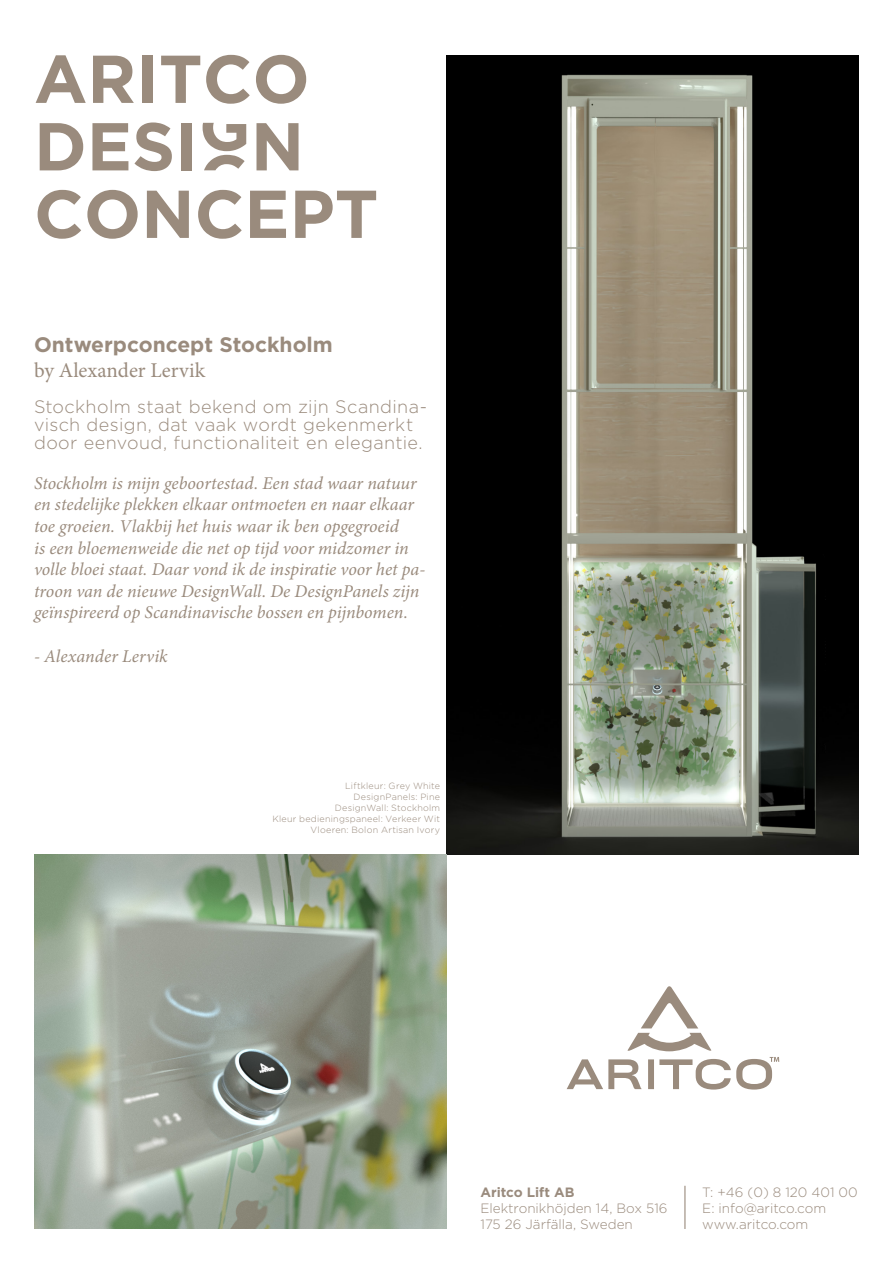
<style>
.page{position:relative;width:893px;height:1263px;background:#fff}
.page>*{position:absolute;margin:0;border:0;box-sizing:border-box;transform-origin:0 0}
.Rubbe{font:700 67.5px/67.5px "Aritco Letter Lift";color:#9a8b7d}
.t1{font:700 21px "Gotham";color:#9a8b7d}
.t2{font:21px "Minion Pro";color:#9a8b7d}
.Minoion_Pro_10_Champ{font:italic 18px/21.6px "Minion Pro";color:#9a8b7d}
.Minoion_Pro_10_Champ-2{font:300 18px/18px "Gotham";letter-spacing:.02em;color:#9a8b7d}
.Adress{font:300 13.5px "Gotham";color:#9a8b7d}
.Adress-2{font:700 13.5px "Gotham";color:#9a8b7d}
.Minoion_Pro_10_Champ-3{font:300 9px "Gotham";letter-spacing:.025em;color:#9a8b7d}
</style>
<div class="page">
<img style="left:446px;top:55px;width:413px;height:800px">
<img style="left:34px;top:855px;width:412px;height:374px">
<svg style="left:627px;top:986px;width:85px;height:65px"></svg>
<svg style="left:567px;top:1057px;width:212px;height:32px"></svg>
<hr style="left:684px;top:1186px;width:1px;height:43px;background:#9a8b7d">
<p class="Rubbe" style="left:34px;top:45px;width:277px">ARITCO<br>DESIGN</p>
<p class="Rubbe" style="left:34px;top:180px;width:346px">CONCEPT</p>
<p class="t1" style="left:34px;top:331px;width:300px">Ontwerpconcept Stockholm</p>
<p class="t2" style="left:34px;top:356px;width:173px">by Alexander Lervik</p>
<p class="Minoion_Pro_10_Champ-2" style="left:34px;top:397px;width:395px">Stockholm staat bekend om zijn Scandina&shy;visch design, dat vaak wordt gekenmerkt door eenvoud, functionaliteit en elegantie.</p>
<p class="Minoion_Pro_10_Champ" style="left:34px;top:472px;width:393px">Stockholm is mijn geboortestad. Een stad waar natuur en stedelijke plekken elkaar ontmoeten en naar elkaar toe groeien. Vlakbij het huis waar ik ben opgegroeid<br>is een bloemenweide die net op tijd voor midzomer in volle bloei staat. Daar vond ik de inspiratie voor het pa&shy;troon van de nieuwe DesignWall. De DesignPanels zijn geïnspireerd op Scandinavische bossen en pijnbomen.</p>
<p class="Minoion_Pro_10_Champ" style="left:34px;top:645px;width:135px">- Alexander Lervik</p>
<p class="Minoion_Pro_10_Champ-3" style="left:345px;top:780px;width:96px">Liftkleur: Grey White</p>
<p class="Minoion_Pro_10_Champ-3" style="left:354px;top:791px;width:88px">DesignPanels: Pine</p>
<p class="Minoion_Pro_10_Champ-3" style="left:335px;top:802px;width:107px">DesignWall: Stockholm</p>
<p class="Minoion_Pro_10_Champ-3" style="left:272px;top:813px;width:169px">Kleur bedieningspaneel: Verkeer Wit</p>
<p class="Minoion_Pro_10_Champ-3" style="left:311px;top:824px;width:131px">Vloeren: Bolon Artisan Ivory</p>
<p class="Adress-2" style="left:480px;top:1183px;width:95px">Aritco Lift AB</p>
<p class="Adress" style="left:480px;top:1199px;width:189px">Elektronikhöjden 14, Box 516</p>
<p class="Adress" style="left:480px;top:1216px;width:154px">175 26 Järfälla, Sweden</p>
<p class="Adress" style="left:702px;top:1183px;width:157px">T: +46 (0) 8 120 401 00</p>
<p class="Adress" style="left:702px;top:1199px;width:125px">E: info@aritco.com</p>
<p class="Adress" style="left:702px;top:1216px;width:108px">www.aritco.com</p>
</div>
